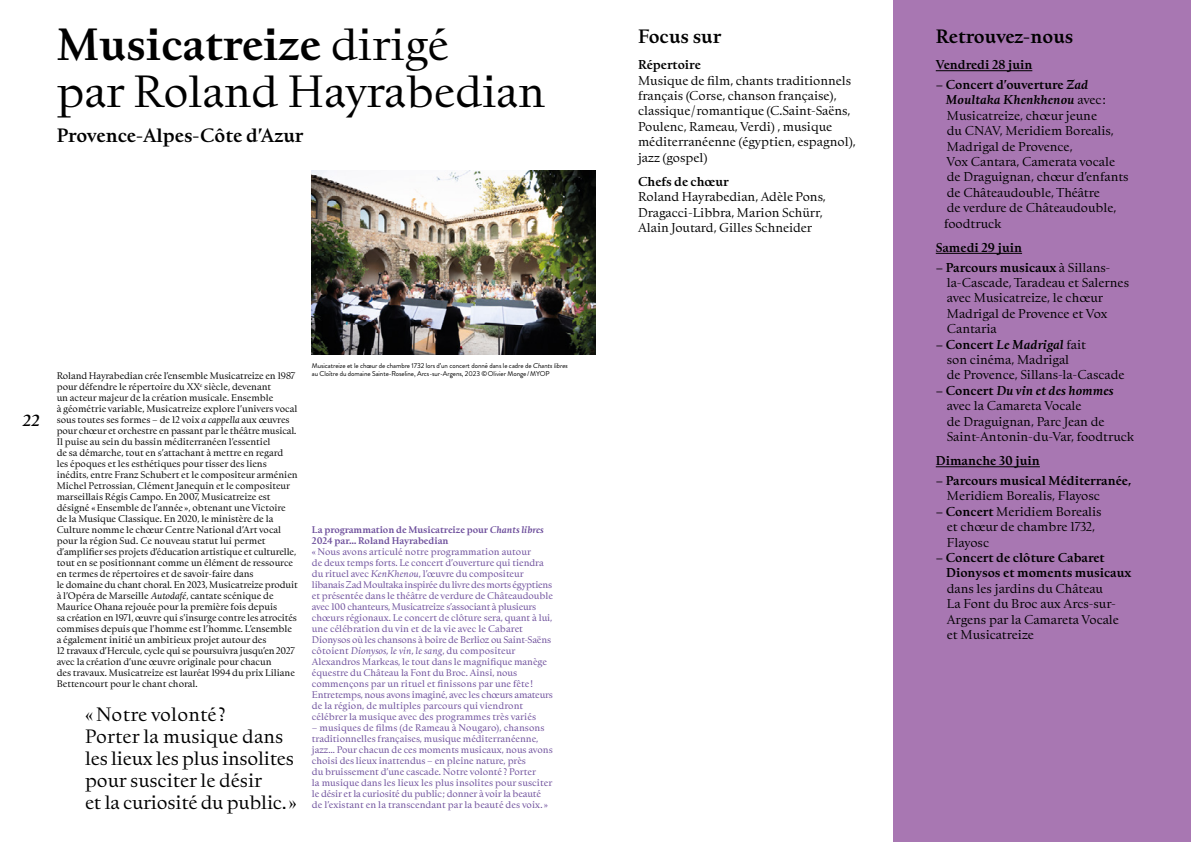
<style>
.page{position:relative;width:1191px;height:842px;background:#fff}
.page>*{position:absolute;margin:0;border:0;box-sizing:border-box;transform-origin:0 0}
.t1{font:42px/46.2px "Kernevel";color:#000}
.t2{font:18px/22px "Kernevel";letter-spacing:-.01em;color:#000}
.t3{font:700 18px "Kernevel";color:#000}
.t4{font:italic 700 15px "Kernevel";color:#000}
.t5{font:12px/15.4px "Kernevel";color:#000}
.t6{font:700 12px/15.4px "Kernevel";color:#000}
.t7{font:9px/11px "Kernevel";color:#000}
.t8{font:9px/11px "Kernevel";color:#6b4c9a}
.t9{font:700 9px/11px "Kernevel";color:#6b4c9a}
.t10{font:7px/8px "Brandon Grotesque";letter-spacing:-.01em;color:#000}
.s1{font-weight:700}
.s2{font-style:italic}
.s3{font-weight:700;font-style:italic}
</style>
<div class="page">
<div style="left:893px;top:0;width:298px;height:842px;background:#a877b2"></div>
<hr style="left:935px;top:70px;width:97px;height:1px;background:#000">
<hr style="left:935px;top:253px;width:87px;height:1px;background:#000">
<hr style="left:935px;top:466px;width:105px;height:1px;background:#000">
<img style="left:312px;top:170px;width:283px;height:184px">
<h1 class="t1" style="left:57px;top:19px;width:490px"><span class="s1">Musicatreize</span> dirigé<br>par Roland Hayrabedian</h1>
<h2 class="t3" style="left:57px;top:121px;width:248px">Provence-Alpes-Côte d’Azur</h2>
<h3 class="t4" style="left:23px;top:408px;width:19px">22</h3>
<p class="t7" style="left:57px;top:370px;width:242px">Roland Hayrabedian crée l’ensemble Musicatreize en 1987 pour défendre le répertoire du XX<sup>e</sup> siècle, devenant<br>un acteur majeur de la création musicale. Ensemble<br>à géométrie variable, Musicatreize explore l’univers vocal sous toutes ses formes – de 12 voix <span class="s2">a cappella</span> aux œuvres pour chœur et orchestre en passant par le théâtre musical.<br>Il puise au sein du bassin méditerranéen l’essentiel<br>de sa démarche, tout en s’attachant à mettre en regard<br>les époques et les esthétiques pour tisser des liens inédits, entre Franz Schubert et le compositeur arménien Michel Petrossian, Clément Janequin et le compositeur marseillais Régis Campo. En 2007, Musicatreize est désigné « Ensemble de l’année », obtenant une Victoire de la Musique Classique. En 2020, le ministère de la Culture nomme le chœur Centre National d’Art vocal pour la région Sud. Ce nouveau statut lui permet d’amplifier ses projets d’éducation artistique et culturelle, tout en se positionnant comme un élément de ressource en termes de répertoires et de savoir-faire dans<br>le domaine du chant choral. En 2023, Musicatreize produit à l’Opéra de Marseille <span class="s2">Autodafé</span>, cantate scénique de Maurice Ohana rejouée pour la première fois depuis<br>sa création en 1971, œuvre qui s’insurge contre les atrocités commises depuis que l’homme est l’homme. L’ensemble a également initié un ambitieux projet autour des<br>12 travaux d’Hercule, cycle qui se poursuivra jusqu’en 2027 avec la création d’une œuvre originale pour chacun<br>des travaux. Musicatreize est lauréat 1994 du prix Liliane Bettencourt pour le chant choral.</p>
<h2 class="t2" style="left:85px;top:701px;width:213px">« Notre volonté ?<br>Porter la musique dans les lieux les plus insolites pour susciter le désir<br>et la curiosité du public. »</h2>
<p class="t10" style="left:312px;top:361px;width:259px">Musicatreize et le chœur de chambre 1732 lors d’un concert donné dans le cadre de Chantslibres au Cloître du domaine Sainte-Roseline, Arcs-sur-Argens, 2023 ©Olivier Monge/MYOP</p>
<p class="t9" style="left:312px;top:524px;width:233px">La programmation de Musicatreize pour <span class="s2">Chants libres<br></span>2024 par… Roland Hayrabedian</p>
<p class="t8" style="left:312px;top:546px;width:242px">« Nous avons articulé notre programmation autour<br>de deux temps forts. Le concert d’ouverture qui tiendra du rituel avec <span class="s2">KenKhenou</span>, l’œuvre du compositeur libanais Zad Moultaka inspirée du livre des morts égyptiens et présentée dans le théâtre de verdure de Châteaudouble avec 100 chanteurs, Musicatreize s’associant à plusieurs chœurs régionaux. Le concert de clôture sera, quant à lui, une célébration du vin et de la vie avec le Cabaret Dionysos où les chansons à boire de Berlioz ou Saint-Saëns côtoient <span class="s2">Dionysos, le vin, le sang</span>, du compositeur Alexandros Markeas, le tout dans le magnifique manège équestre du Château la Font du Broc. Ainsi, nous commençons par un rituel et finissons par une fête !<br>Entretemps, nous avons imaginé, avec les chœurs amateurs de la région, de multiples parcours qui viendront célébrer la musique avec des programmes très variés</p>
<p class="t8" style="left:312px;top:722px;width:242px">– musiques de films (de Rameau à Nougaro), chansons traditionnelles françaises, musique méditerranéenne, jazz… Pour chacun de ces moments musicaux, nous avons choisi des lieux inattendus – en pleine nature, près<br>du bruissement d’une cascade. Notre volonté ? Porter<br>la musique dans les lieux les plus insolites pour susciter le désir et la curiosité du public ; donner à voir la beauté de l’existant en la transcendant par la beauté des voix. »</p>
<h2 class="t3" style="left:638px;top:22px;width:85px">Focus sur</h2>
<h3 class="t6" style="left:638px;top:56px;width:64px">Répertoire</h3>
<h3 class="t5" style="left:638px;top:72px;width:219px">Musique de film, chants traditionnels français (Corse, chanson française), classique / romantique (C.Saint-Saëns, Poulenc, Rameau, Verdi) , musique méditerranéenne (égyptien, espagnol), jazz (gospel)</h3>
<h3 class="t6" style="left:638px;top:173px;width:92px">Chefs de chœur</h3>
<h3 class="t5" style="left:638px;top:188px;width:189px">Roland Hayrabedian, Adèle Pons,<br>Dragacci-Libbra, Marion Schürr,<br>Alain Joutard, Gilles Schneider</h3>
<h2 class="t3" style="left:935px;top:22px;width:139px">Retrouvez-nous</h2>
<h3 class="t6" style="left:935px;top:56px;width:98px">Vendredi 28 juin</h3>
<p class="t5" style="left:944px;top:76px;width:186px;text-indent:-8px"><span class="s1">– Concert d’ouverture</span> <span class="s3">Zad<br>Moultaka Khenkhenou</span> avec :<br>Musicatreize, chœur jeune<br>du CNAV, Meridiem Borealis,<br>Madrigal de Provence,<br>Vox Cantara, Camerata vocale de Draguignan, chœur d’enfants de Châteaudouble, Théâtre<br>de verdure de Châteaudouble, foodtruck</p>
<h3 class="t6" style="left:935px;top:239px;width:88px">Samedi 29 juin</h3>
<h3 class="t5" style="left:946px;top:259px;width:184px;text-indent:-11px"><span class="s1">– Parcours musicaux</span> à Sillans&shy;la-Cascade, Taradeau et Salernes avec Musicatreize, le chœur<br>Madrigal de Provence et Vox<br>Cantaria</h3>
<h3 class="t5" style="left:946px;top:336px;width:179px;text-indent:-11px"><span class="s1">– Concert</span> <span class="s3">Le Madrigal</span> fait<br>son cinéma, Madrigal<br>de Provence, Sillans-la-Cascade</h3>
<h3 class="t5" style="left:946px;top:382px;width:189px;text-indent:-11px"><span class="s1">– Concert</span> <span class="s3">Du vin et des hommes </span>avec la Camareta Vocale<br>de Draguignan, Parc Jean de<br>Saint-Antonin-du-Var, foodtruck</h3>
<h3 class="t6" style="left:935px;top:452px;width:106px">Dimanche 30 juin</h3>
<h3 class="t6" style="left:935px;top:472px;width:197px">– Parcours musical Méditerranée,</h3>
<h3 class="t5" style="left:946px;top:487px;width:155px">Meridiem Borealis, Flayosc</h3>
<h3 class="t5" style="left:946px;top:503px;width:156px;text-indent:-11px"><span class="s1">– Concert</span> Meridiem Borealis et chœur de chambre 1732,<br>Flayosc</h3>
<h3 class="t6" style="left:946px;top:549px;width:187px;text-indent:-10px">– Concert de clôture Cabaret<br>Dionysos et moments musicaux</h3>
<h3 class="t5" style="left:946px;top:580px;width:174px">dans les jardins du Château<br>La Font du Broc aux Arcs-sur-<br>Argens par la Camareta Vocale et Musicatreize</h3>
</div>
